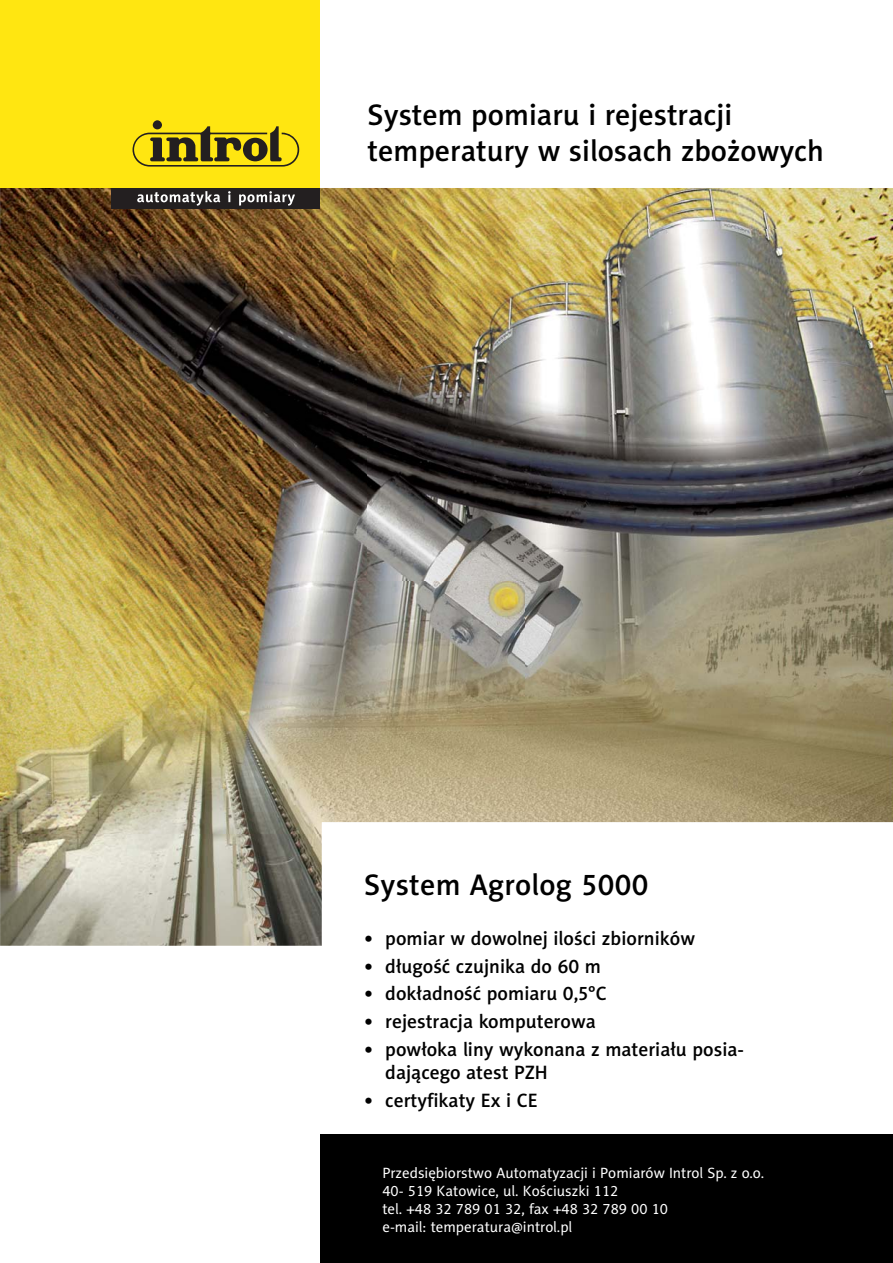
<style>
.page{position:relative;width:893px;height:1263px;background:#fff}
.page>*{position:absolute;margin:0;border:0;box-sizing:border-box;transform-origin:0 0}
.t1{font:30px/36px "Naomi Sans EFN Medium";color:#000}
.t2{font:19.5px/23.4px "Naomi Sans EFNPS Medium";color:#000}
.t3{font:15px/18px "Naomi Sans EFN";color:#fff}
</style>
<div class="page">
<img style="left:0;top:188px;width:893px;height:42px">
<img style="left:0;top:230px;width:736px;height:351px">
<img style="left:736px;top:230px;width:157px;height:592px">
<img style="left:0;top:581px;width:525px;height:241px">
<img style="left:525px;top:581px;width:212px;height:241px">
<div style="left:0;top:0;width:320px;height:188px;background:#ffe611"></div>
<svg style="left:0;top:822px;width:893px;height:124px"></svg>
<svg style="left:133px;top:120px;width:166px;height:47px"></svg>
<div style="left:112px;top:188px;width:208px;height:21px;background:#231f20"></div>
<svg style="left:137px;top:191px;width:158px;height:15px"></svg>
<div style="left:320px;top:1134px;width:573px;height:129px;background:#000"></div>
<h1 class="t1" style="left:368px;top:99px;width:458px">System pomiaru i rejestracji temperatury w silosach zbożowych</h1>
<h1 class="t1" style="left:364px;top:869px;width:286px">System Agrolog 5000</h1>
<p class="t2" style="left:364px;top:928px;width:332px">• pomiar w dowolnej ilości zbiorników</p>
<p class="t2" style="left:364px;top:956px;width:238px">• długość czujnika do 60 m</p>
<p class="t2" style="left:364px;top:984px;width:244px">• dokładność pomiaru 0,5°C</p>
<p class="t2" style="left:364px;top:1011px;width:233px">• rejestracja komputerowa</p>
<p class="t2" style="left:385px;top:1039px;width:360px;text-indent:-21px">• powłoka liny wykonana z materiału posia&shy;dającego atest PZH</p>
<p class="t2" style="left:364px;top:1090px;width:175px">• certyfikaty Ex i CE</p>
<p class="t3" style="left:382px;top:1165px;width:383px">Przedsiębiorstwo Automatyzacji i Pomiarów Introl Sp. z o.o.<br>40- 519 Katowice, ul. Kościuszki 112<br>tel. +48 32 789 01 32, fax +48 32 789 00 10<br>e-mail: temperatura@introl.pl</p>
</div>
